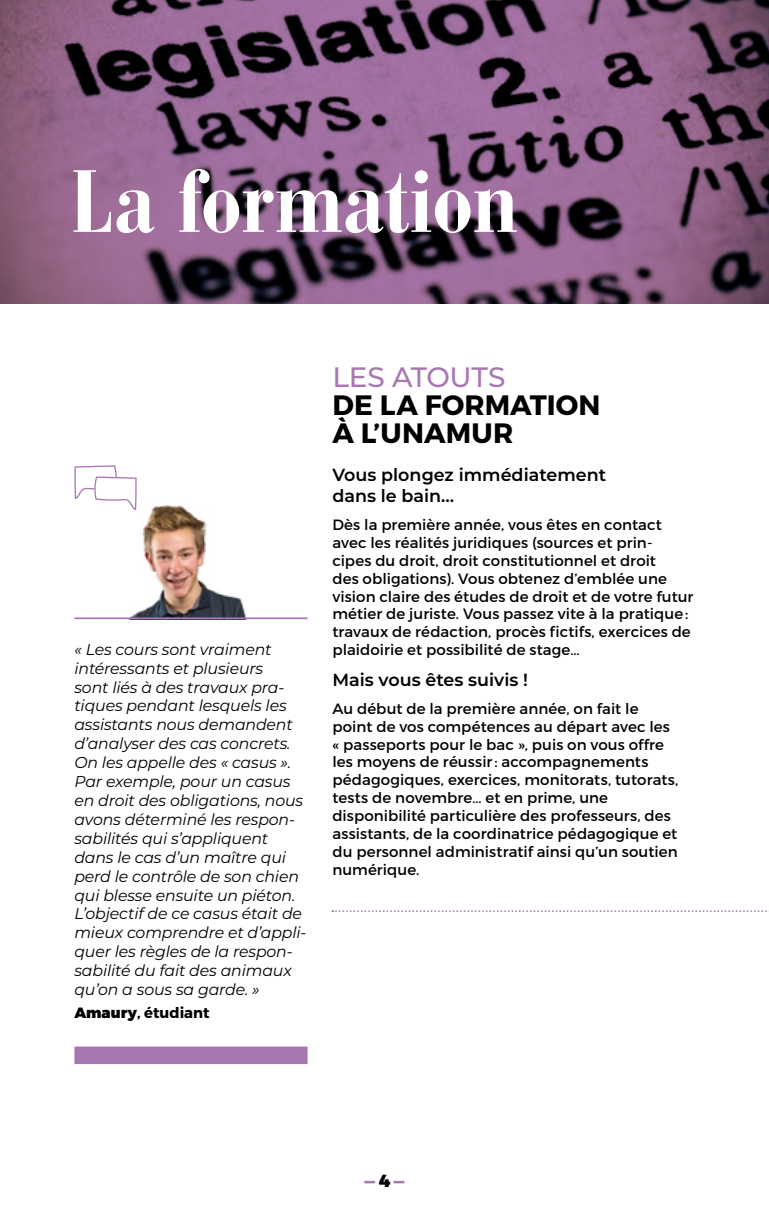
<style>
.page{position:relative;width:769px;height:1216px;background:#fff}
.page>*{position:absolute;margin:0;border:0;box-sizing:border-box;transform-origin:0 0}
.t1{font:700 condensed 87.5px "Bauer Bodoni Std";letter-spacing:-.02em;color:#fff}
.t2{font:700 28px/28px "Montserrat";letter-spacing:.01em;color:#000}
.t3{font:500 28px "Montserrat";letter-spacing:-.01em;color:#a877b2}
.t4{font:600 17.5px/21px "Montserrat";color:#000}
.t5{font:900 17.5px "Montserrat";color:#a877b2}
.t6{font:italic 15.75px/18.9px "Montserrat";letter-spacing:-.01em;color:#000}
.t7{font:14.88px/17.8px "Montserrat";letter-spacing:.005em;color:#000}
.t8{font:700 14.88px "Montserrat";color:#000}
.s1{font-weight:900}
.s2{color:#000}
</style>
<div class="page">
<img style="left:0;top:0;width:769px;height:304px">
<div style="left:74px;top:1046px;width:234px;height:18px;background:#a877b2"></div>
<img style="left:130px;top:505px;width:116px;height:112px">
<hr style="left:74px;top:617px;width:234px;height:2px;background:#a877b2">
<svg style="left:74px;top:465px;width:63px;height:45px"></svg>
<svg style="left:332px;top:910px;width:437px;height:2px"></svg>
<h1 class="t1" style="left:71px;top:151px;width:450px">La formation</h1>
<p class="t6" style="left:74px;top:639px;width:234px">« Les cours sont vraiment intéressants et plusieurs<br>sont liés à des travaux pra&shy;tiques pendant lesquels les assistants nous demandent d’analyser des cas concrets.<br>On les appelle des « casus ».<br>Par exemple, pour un casus en droit des obligations, nous avons déterminé les respon&shy;sabilités qui s’appliquent dans le cas d’un maître qui perd le contrôle de son chien qui blesse ensuite un piéton.<br>L’objectif de ce casus était de mieux comprendre et d’appli&shy;quer les règles de la respon&shy;sabilité du fait des animaux qu’on a sous sa garde. »</p>
<p class="t8" style="left:74px;top:1003px;width:137px"><span class="s1">Amaury</span>, étudiant</p>
<h2 class="t3" style="left:332px;top:357px;width:175px">LES ATOUTS</h2>
<h2 class="t2" style="left:333px;top:391px;width:270px">DE LA FORMATION<br>À L’UNAMUR</h2>
<p class="t4" style="left:332px;top:464px;width:275px">Vous plongez immédiatement dans le bain…</p>
<p class="t7" style="left:332px;top:516px;width:363px">Dès la première année, vous êtes en contact avec les réalités juridiques (sources et prin&shy;cipes du droit, droit constitutionnel et droit<br>des obligations). Vous obtenez d’emblée une vision claire des études de droit et de votre futur métier de juriste. Vous passez vite à la pratique: travaux de rédaction, procès fictifs, exercices de plaidoirie et possibilité de stage…</p>
<p class="t4" style="left:332px;top:668px;width:197px">Mais vous êtes suivis !</p>
<p class="t7" style="left:332px;top:699px;width:347px">Au début de la première année, on fait le point de vos compétences au départ avec les « passeports pour le bac », puis on vous offre les moyens de réussir: accompagnements pédagogiques, exercices, monitorats, tutorats, tests de novembre… et en prime, une disponibilité particulière des professeurs, des assistants, de la coordinatrice pédagogique et du personnel administratif ainsi qu’un soutien numérique.</p>
<p class="t5" style="left:364px;top:1169px;width:42px">—<span class="s2">4</span>—</p>
</div>
